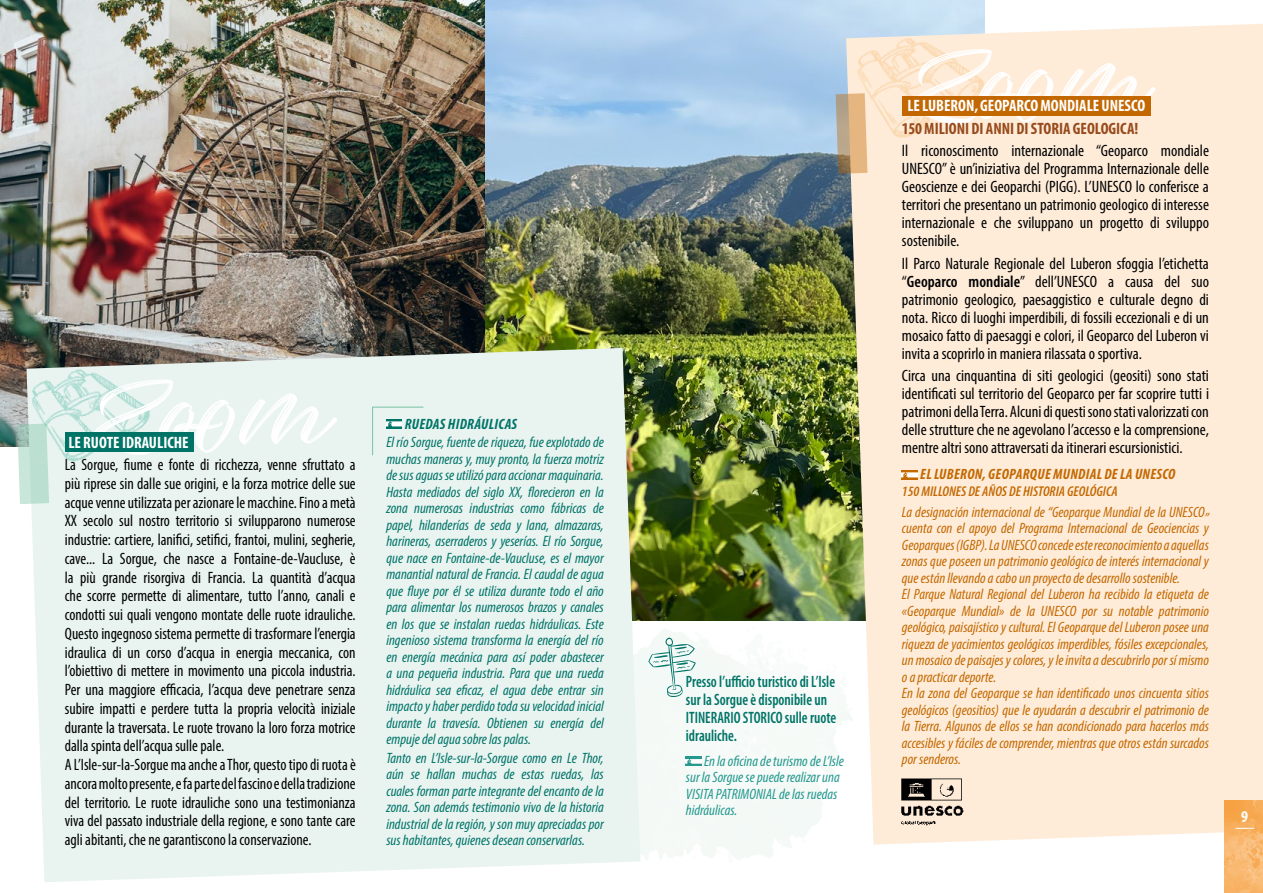
<style>
.page{position:relative;width:1263px;height:893px;background:#fff}
.page>*{position:absolute;margin:0;border:0;box-sizing:border-box;transform-origin:0 0}
.t1{font:condensed 16.5px/18.8px "Myriad Pro";color:#000;scale:.96 1}
.t2{font:condensed 16.5px/18px "Myriad Pro";color:#000;text-align:justify}
.t3{font:600 condensed 16.5px/18px "Myriad Pro";color:#007367;scale:.89 1}
.t4{font:700 condensed 16.5px "Myriad Pro";color:#fff}
.t5{font:700 condensed 16.5px "Myriad Pro";color:#984b1c}
.t6{font:italic condensed 15px/16.5px "Myriad Pro";color:#007367;text-align:justify}
.t7{font:italic condensed 15px/16.5px "Myriad Pro";color:#c36800}
.t8{font:italic condensed 15px/16.5px "Myriad Pro";color:#23988e}
.t9{font:italic 700 condensed 15px "Myriad Pro";letter-spacing:.02em;color:#c36800}
.t10{font:italic 700 condensed 15px "Myriad Pro";letter-spacing:.02em;color:#007367}
.t11{font:italic 600 condensed 14.25px "Myriad Pro";color:#c36800}
.s1{font-weight:600}
</style>
<div class="page">
<img style="left:640px;top:629px;width:206px;height:231px">
<img style="left:0;top:0;width:485px;height:446px">
<img style="left:485px;top:0;width:499px;height:621px">
<svg style="left:27px;top:348px;width:613px;height:534px;background:#e5efec"></svg>
<svg style="left:17px;top:424px;width:32px;height:80px"></svg>
<img style="left:27px;top:364px;width:130px;height:111px">
<svg style="left:89px;top:379px;width:249px;height:76px"></svg>
<div style="left:65px;top:433px;width:128px;height:19px;background:#007367"></div>
<div style="left:846px;top:24px;width:417px;height:821px;background:#feecd9"></div>
<svg style="left:836px;top:93px;width:31px;height:81px;background:#bca381"></svg>
<img style="left:686px;top:757px;width:15px;height:9px">
<svg style="left:648px;top:637px;width:48px;height:62px"></svg>
<img style="left:900px;top:777px;width:64px;height:48px">
<svg style="left:1224px;top:801px;width:39px;height:92px;background:#f8b366"></svg>
<svg style="left:1235px;top:828px;width:19px;height:1px"></svg>
<svg style="left:372px;top:406px;width:52px;height:50px;background:#ddede9"></svg>
<img style="left:851px;top:23px;width:141px;height:123px">
<svg style="left:908px;top:49px;width:249px;height:76px"></svg>
<div style="left:902px;top:96px;width:248px;height:19px;background:#c36800"></div>
<img style="left:902px;top:470px;width:15px;height:9px">
<p class="t4" style="left:68px;top:432px;width:122px">LE RUOTE IDRAULICHE</p>
<p class="t1" style="left:65px;top:455px;width:305px">La Sorgue, fiume e fonte di ricchezza, venne sfruttato a più riprese sin dalle sue origini, e la forza motrice delle sue acque venne utilizzata per azionare le macchine. Fino a metà XX secolo sul nostro territorio si svilupparono numerose industrie: cartiere, lanifici, setifici, frantoi, mulini, segherie, cave... La Sorgue, che nasce a Fontaine-de-Vaucluse, è la più grande risorgiva di Francia. La quantità d’acqua che scorre permette di alimentare, tutto l’anno, canali e condotti sui quali vengono montate delle ruote idrauliche.<br>Questo ingegnoso sistema permette di trasformare l’energia idraulica di un corso d’acqua in energia meccanica, con l’obiettivo di mettere in movimento una piccola industria.<br>Per una maggiore efficacia, l’acqua deve penetrare senza subire impatti e perdere tutta la propria velocità iniziale durante la traversata. Le ruote trovano la loro forza motrice dalla spinta dell’acqua sulle pale.<br>A L’Isle-sur-la-Sorgue ma anche a Thor, questo tipo di ruota è ancora molto presente, e fa parte del fascino e della tradizione del territorio. Le ruote idrauliche sono una testimonianza viva del passato industriale della regione, e sono tante care agli abitanti, che ne garantiscono la conservazione.</p>
<p class="t10" style="left:405px;top:414px;width:114px">RUEDAS HIDRÁULICAS</p>
<p class="t6" style="left:386px;top:434px;width:219px">El río Sorgue, fuente de riqueza, fue explotado de muchas maneras y, muy pronto, la fuerza motriz de sus aguas se utilizó para accionar maquinaria.<br>Hasta mediados del siglo XX, florecieron en la zona numerosas industrias como fábricas de papel, hilanderías de seda y lana, almazaras, harineras, aserraderos y yeserías. El río Sorgue, que nace en Fontaine-de-Vaucluse, es el mayor manantial natural de Francia. El caudal de agua que fluye por él se utiliza durante todo el año para alimentar los numerosos brazos y canales en los que se instalan ruedas hidráulicas. Este ingenioso sistema transforma la energía del río en energía mecánica para así poder abastecer a una pequeña industria. Para que una rueda hidráulica sea eficaz, el agua debe entrar sin impacto y haber perdido toda su velocidad inicial durante la travesía. Obtienen su energía del empuje del agua sobre las palas.</p>
<p class="t6" style="left:386px;top:749px;width:219px">Tanto en L’Isle-sur-la-Sorgue como en Le Thor, aún se hallan muchas de estas ruedas, las cuales forman parte integrante del encanto de la zona. Son además testimonio vivo de la historia industrial de la región, y son muy apreciadas por sus habitantes, quienes desean conservarlas.</p>
<p class="t3" style="left:686px;top:672px;width:170px">Presso l’ufficio turistico di L’Isle sur la Sorgue è disponibile un<br>ITINERARIO STORICO sulle ruote idrauliche.</p>
<p class="t8" style="left:686px;top:752px;width:160px;text-indent:18px">En la oficina de turismo de L’Isle sur la Sorgue se puede realizar una<br>VISITA PATRIMONIAL de las ruedas hidráulicas.</p>
<p class="t4" style="left:907px;top:96px;width:239px">LE LUBERON, GEOPARCO MONDIALE UNESCO</p>
<p class="t5" style="left:902px;top:118px;width:238px">150 MILIONI DI ANNI DI STORIA GEOLOGICA!</p>
<p class="t2" style="left:902px;top:142px;width:309px">Il riconoscimento internazionale “Geoparco mondiale UNESCO” è un’iniziativa del Programma Internazionale delle Geoscienze e dei Geoparchi (PIGG). L’UNESCO lo conferisce a territori che presentano un patrimonio geologico di interesse internazionale e che sviluppano un progetto di sviluppo sostenibile.</p>
<p class="t2" style="left:902px;top:254px;width:309px">Il Parco Naturale Regionale del Luberon sfoggia l’etichetta “<span class="s1">Geoparco mondiale</span>” dell’UNESCO a causa del suo patrimonio geologico, paesaggistico e culturale degno di nota. Ricco di luoghi imperdibili, di fossili eccezionali e di un mosaico fatto di paesaggi e colori, il Geoparco del Luberon vi invita a scoprirlo in maniera rilassata o sportiva.</p>
<p class="t2" style="left:902px;top:366px;width:309px">Circa una cinquantina di siti geologici (geositi) sono stati identificati sul territorio del Geoparco per far scoprire tutti i patrimoni della Terra. Alcuni di questi sono stati valorizzati con delle strutture che ne agevolano l’accesso e la comprensione, mentre altri sono attraversati da itinerari escursionistici.</p>
<p class="t9" style="left:920px;top:465px;width:257px">EL LUBERON, GEOPARQUE MUNDIAL DE LA UNESCO</p>
<p class="t11" style="left:902px;top:482px;width:217px">150 MILLONES DE AÑOS DE HISTORIA GEOLÓGICA</p>
<p class="t7" style="left:902px;top:503px;width:309px">La designación internacional de “Geoparque Mundial de la UNESCO” cuenta con el apoyo del Programa Internacional de Geociencias y Geoparques (IGBP). La UNESCO concede este reconocimiento a aquellas zonas que poseen un patrimonio geológico de interés internacional y que están llevando a cabo un proyecto de desarrollo sostenible.<br>El Parque Natural Regional del Luberon ha recibido la etiqueta de «Geoparque Mundial» de la UNESCO por su notable patrimonio geológico, paisajístico y cultural. El Geoparque del Luberon posee una riqueza de yacimientos geológicos imperdibles, fósiles excepcionales, un mosaico de paisajes y colores, y le invita a descubrirlo por sí mismo o a practicar deporte.<br>En la zona del Geoparque se han identificado unos cincuenta sitios geológicos (geositios) que le ayudarán a descubrir el patrimonio de la Tierra. Algunos de ellos se han acondicionado para hacerlos más accesibles y fáciles de comprender, mientras que otros están surcados por senderos.</p>
<p class="t4" style="left:1241px;top:806px;width:9px">9</p>
</div>
